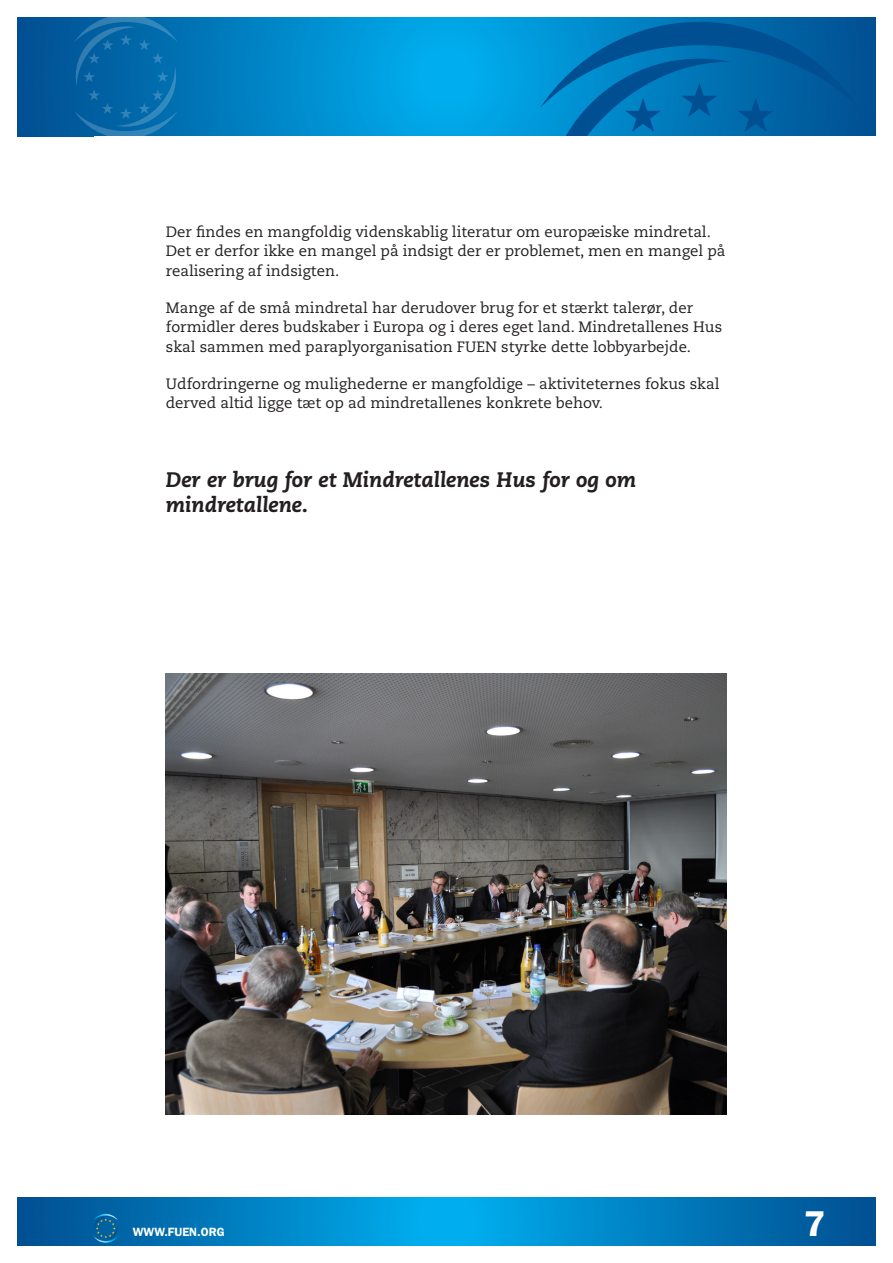
<style>
.page{position:relative;width:893px;height:1263px;background:#fff}
.page>*{position:absolute;margin:0;border:0;box-sizing:border-box;transform-origin:0 0}
.t1{font:600 36px "ITC Franklin Gothic Std";color:#fff}
.Fließtext{font:italic 800 21px/25.2px "Caecilia LT Std";color:#231f20}
.Fließtext-2{font:15px/19.6px "Caecilia LT Std";color:#231f20}
.t2{font:600 12px "ITC Franklin Gothic Std";color:#fff}
</style>
<div class="page">
<svg style="left:17px;top:17px;width:859px;height:119px;background:#0089ca"></svg>
<svg style="left:539px;top:22px;width:321px;height:114px;background:#006aac"></svg>
<svg style="left:17px;top:1197px;width:859px;height:49px;background:#007fc0"></svg>
<svg style="left:94px;top:1214px;width:24px;height:29px"></svg>
<svg style="left:74px;top:17px;width:104px;height:120px;background:#096aa9"></svg>
<div style="left:94px;top:136px;width:798px;height:362px;background:#fff"></div>
<img style="left:165px;top:673px;width:561px;height:441px">
<p class="Fließtext-2" style="left:166px;top:222px;width:561px">Der findes en mangfoldig videnskablig literatur om europæiske mindretal.<br>Det er derfor ikke en mangel på indsigt der er problemet, men en mangel på realisering af indsigten.</p>
<p class="Fließtext-2" style="left:166px;top:298px;width:558px">Mange af de små mindretal har derudover brug for et stærkt talerør, der formidler deres budskaber i Europa og i deres eget land. Mindretallenes Hus skal sammen med paraplyorganisation FUEN styrke dette lobbyarbejde.</p>
<p class="Fließtext-2" style="left:166px;top:374px;width:555px">Udfordringerne og mulighederne er mangfoldige – aktiviteternes fokus skal derved altid ligge tæt op ad mindretallenes konkrete behov.</p>
<p class="Fließtext" style="left:166px;top:467px;width:472px">Der er brug for et Mindretallenes Hus for og om mindretallene.</p>
<p class="t2" style="left:133px;top:1225px;width:93px">WWW.FUEN.ORG</p>
<h1 class="t1" style="left:803px;top:1203px;width:23px">7</h1>
</div>
